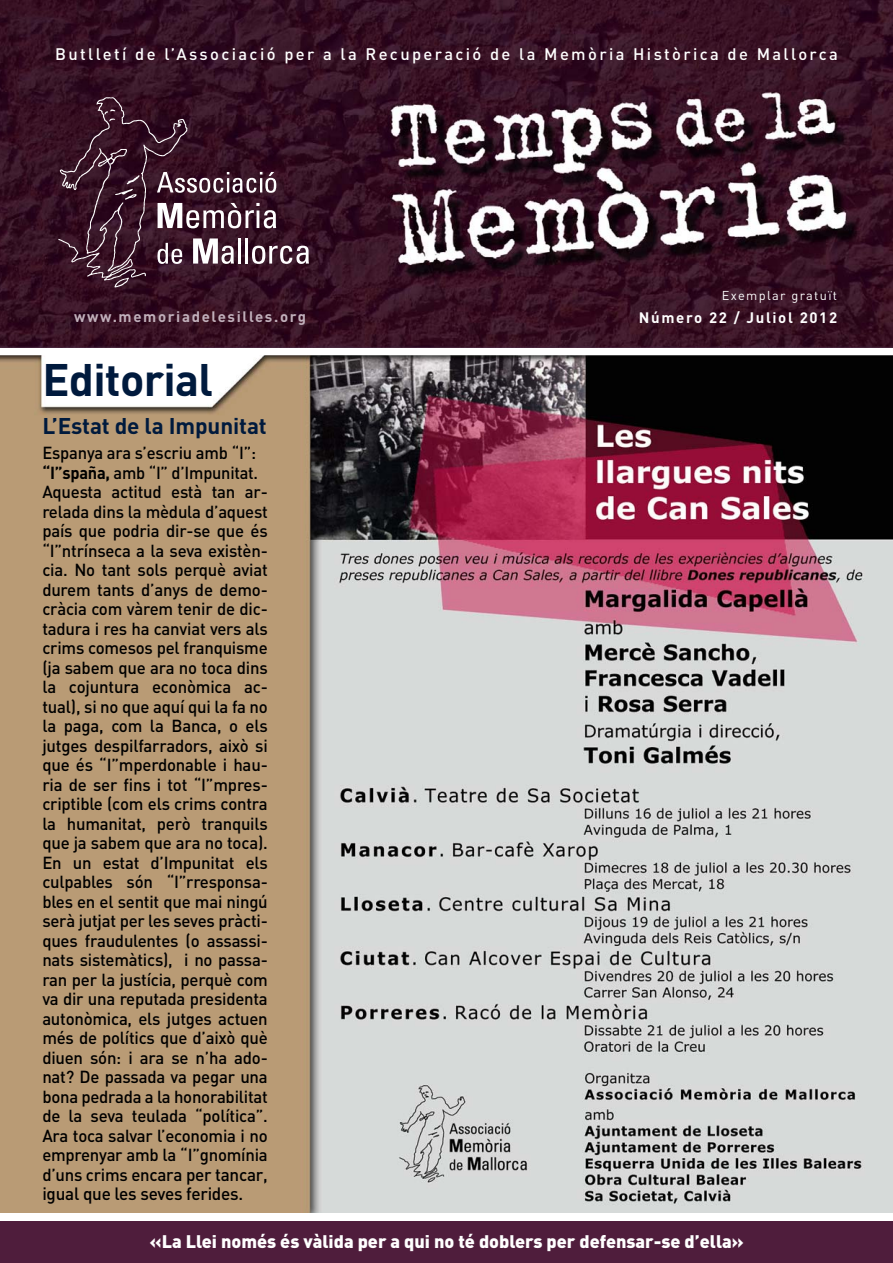
<style>
.page{position:relative;width:893px;height:1263px;background:#fff}
.page>*{position:absolute;margin:0;border:0;box-sizing:border-box;transform-origin:0 0}
.t1{font:700 45px "DIN";letter-spacing:-.015em;color:#001a3d}
.t2{font:700 22.5px "DIN";letter-spacing:-.005em;color:#001a3d}
.t3{font:900 18px "DIN";color:#fff}
.t4{font:500 17.7px/19.5px "DIN";letter-spacing:-.015em;color:#000}
.t5{font:500 17.25px/19.5px "DIN";letter-spacing:-.015em;color:#000;scale:.96 1}
.t6{font:500 16.5px "DIN";letter-spacing:.145em;color:#fff}
.t7{font:700 15px "DIN";letter-spacing:.11em;color:#c1b0bb}
.t8{font:700 15px "DIN";letter-spacing:.11em;color:#fff}
.t9{font:12.75px "DIN";letter-spacing:.105em;color:#fff}
.s1{font-weight:700}
.s2{font-size:17.25px}
</style>
<div class="page">
<img style="left:0;top:355px;width:892px;height:858px">
<svg style="left:0;top:0;width:892px;height:348px;background:#412031"></svg>
<div style="left:0;top:1222px;width:892px;height:41px;background:#4f1d3c"></div>
<svg style="left:58px;top:97px;width:251px;height:190px;background:#472637"></svg>
<p class="t6" style="left:55px;top:48px;width:784px">Butlletí de l’Associació per a la Recuperació de la Memòria Històrica de Mallorca</p>
<p class="t9" style="left:722px;top:291px;width:117px">Exemplar gratuït</p>
<p class="t8" style="left:639px;top:312px;width:200px">Número 22 / Juliol 2012</p>
<p class="t7" style="left:74px;top:311px;width:233px">www.memoriadelesilles.org</p>
<h1 class="t1" style="left:42px;top:364px;width:172px">Editorial</h1>
<h2 class="t2" style="left:42px;top:418px;width:226px">L’Estat de la Impunitat</h2>
<p class="t5" style="left:42px;top:445px;width:236px">Espanya ara s’escriu amb “I”: <span class="s1">“I”spaña,</span> amb “I” d’Impunitat.<br>Aquesta actitud està tan ar&shy;relada dins la mèdula d’aquest país que podria dir-se que és “I”ntrínseca a la seva existèn&shy;cia. No tant sols perquè aviat durem tants d’anys de demo&shy;cràcia com vàrem tenir de dic&shy;tadura i res ha canviat vers als crims comesos pel franquisme (ja sabem que ara no toca dins la cojuntura econòmica ac&shy;tual), si no que aquí qui la fa no la paga, com la Banca, o els jutges despilfarradors, això si que és “I”mperdonable i hau&shy;ria de ser fins i tot “I”mpres&shy;criptible (com els crims contra la humanitat, però tranquils que ja sabem que ara no toca).<br>En un estat d’Impunitat els culpables són “I”rresponsa&shy;bles en el sentit que mai ningú serà jutjat per les seves pràcti&shy;ques fraudulentes (o assassi&shy;nats sistemàtics), i no passa&shy;ran per la justícia, perquè com va dir una reputada presidenta autonòmica, els jutges actuen més de polítics que d’això què diuen són: i ara se n’ha ado&shy;nat? De passada va pegar una bona pedrada a la honorabilitat de la seva teulada “política”.<br>Ara toca salvar l’economia i no emprenyar amb la “I”gnomínia</p>
<p class="t4" style="left:42px;top:1166px;width:227px"><span class="s2">d’uns crims en</span>cara per tancar, igual que les seves ferides.</p>
<p class="t3" style="left:150px;top:1236px;width:595px">«La Llei només és vàlida per a qui no té doblers per defensar-se d’ella»</p>
</div>
